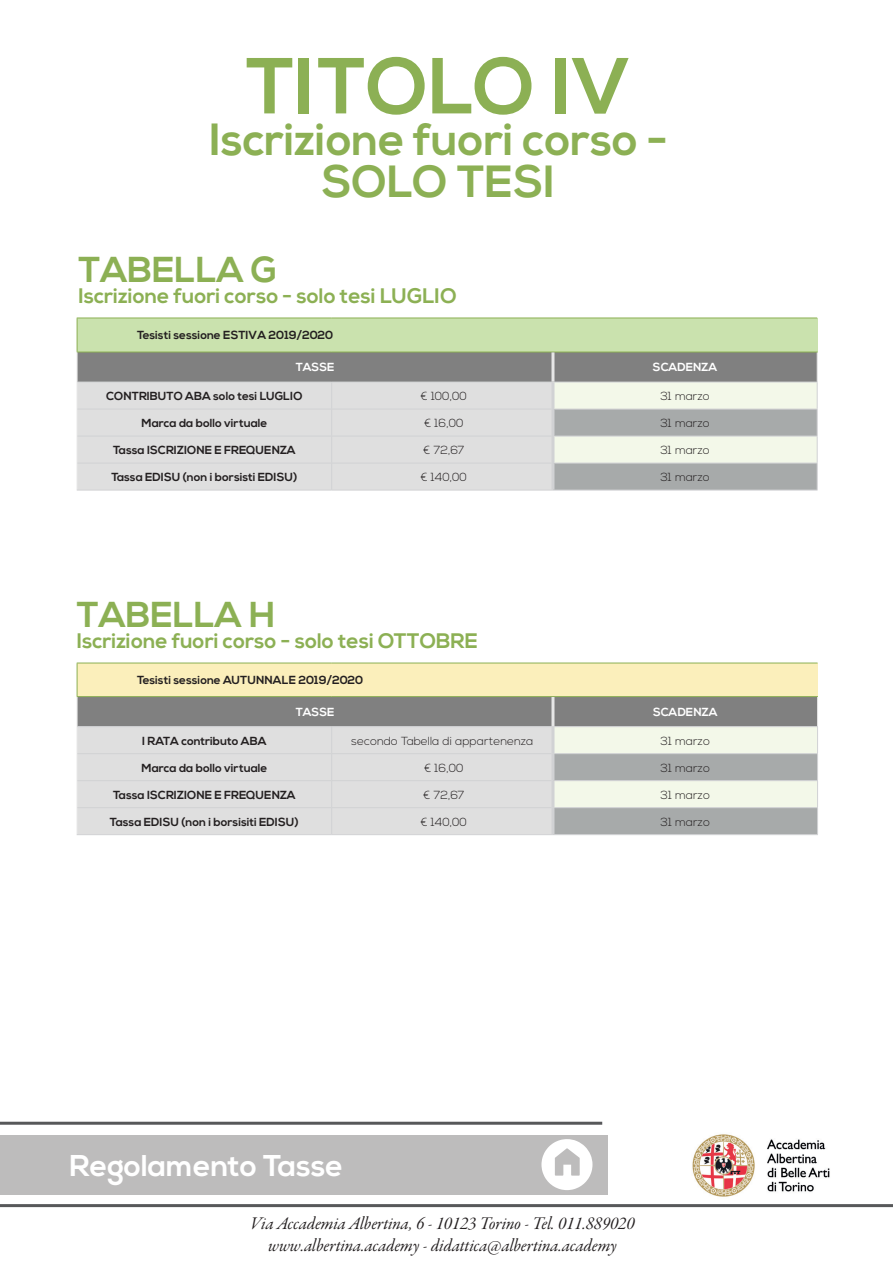
<style>
.page{position:relative;width:893px;height:1263px;background:#fff}
.page>*{position:absolute;margin:0;border:0;box-sizing:border-box;transform-origin:0 0}
.t1{font:700 79.2px "Nexa";color:#8cb054}
.t2{font:700 45px/42px "Nexa";color:#8cb054;text-align:center}
.t3{font:700 36px "Nexa";color:#8cb054}
.t4{font:700 30px "Nexa";color:#fff}
.t5{font:700 21px "Nexa";color:#8cb054}
.t6{font:18px/21.6px "Garamond Premr Pro It Subh";color:#231f20;text-align:center}
.t7{font:700 11.7px "Nexa";color:#231f20}
.t8{font:300 11.7px "Nexa";color:#231f20}
.t9{font:700 11.7px "Nexa";color:#fff}
</style>
<div class="page">
<div style="left:0;top:1135px;width:608px;height:59px;background:#bdbcbc"></div>
<hr style="left:0;top:1122px;width:602px;height:3px;background:#57585a">
<img style="left:692px;top:1134px;width:138px;height:63px">
<hr style="left:0;top:1204px;width:893px;height:3px;background:#57585a">
<svg style="left:541px;top:1139px;width:51px;height:51px"></svg>
<div style="left:77px;top:318px;width:740px;height:34px;background:#cae2ae"></div>
<hr style="left:77px;top:318px;width:255px;height:1px;background:#8cb054">
<hr style="left:77px;top:318px;width:1px;height:34px;background:#8cb054">
<hr style="left:332px;top:318px;width:221px;height:1px;background:#8cb054">
<hr style="left:553px;top:318px;width:264px;height:1px;background:#8cb054">
<hr style="left:77px;top:490px;width:255px;height:1px;background:#d1d2d4">
<hr style="left:332px;top:490px;width:221px;height:1px;background:#d1d2d4">
<hr style="left:553px;top:490px;width:264px;height:1px;background:#d1d2d4">
<svg style="left:77px;top:352px;width:741px;height:138px;background:#c5c6c4"></svg>
<hr style="left:551px;top:352px;width:3px;height:30px;background:#e6e6e6">
<hr style="left:551px;top:382px;width:3px;height:27px;background:#d1d2d4">
<hr style="left:551px;top:409px;width:3px;height:27px;background:#d1d2d4">
<hr style="left:551px;top:436px;width:3px;height:27px;background:#d1d2d4">
<hr style="left:551px;top:463px;width:3px;height:27px;background:#d1d2d4">
<div style="left:77px;top:663px;width:741px;height:34px;background:#fbefbb"></div>
<hr style="left:77px;top:663px;width:255px;height:1px;background:#8cb054">
<hr style="left:77px;top:663px;width:1px;height:33px;background:#8cb054">
<hr style="left:332px;top:663px;width:221px;height:1px;background:#8cb054">
<hr style="left:553px;top:663px;width:264px;height:1px;background:#8cb054">
<hr style="left:77px;top:696px;width:255px;height:1px;background:#8cb054">
<hr style="left:332px;top:696px;width:221px;height:1px;background:#8cb054">
<hr style="left:553px;top:696px;width:265px;height:1px;background:#8cb054">
<svg style="left:77px;top:697px;width:741px;height:138px;background:#c5c6c4"></svg>
<hr style="left:551px;top:697px;width:3px;height:29px;background:#e6e6e6">
<hr style="left:551px;top:727px;width:3px;height:27px;background:#d1d2d4">
<hr style="left:551px;top:754px;width:3px;height:27px;background:#d1d2d4">
<hr style="left:551px;top:781px;width:3px;height:27px;background:#d1d2d4">
<hr style="left:551px;top:808px;width:3px;height:26px;background:#d1d2d4">
<h1 class="t1" style="left:246px;top:40px;width:387px">TITOLO IV</h1>
<h2 class="t2" style="left:209px;top:121px;width:460px">Iscrizione fuori corso -<br>SOLO TESI</h2>
<h3 class="t3" style="left:78px;top:249px;width:200px">TABELLA G</h3>
<h3 class="t5" style="left:78px;top:284px;width:380px">Iscrizione fuori corso - solo tesi LUGLIO</h3>
<p class="t7" style="left:137px;top:329px;width:198px">Tesisti sessione ESTIVA 2019/2020</p>
<p class="t9" style="left:296px;top:361px;width:40px">TASSE</p>
<p class="t9" style="left:653px;top:361px;width:66px">SCADENZA</p>
<p class="t7" style="left:106px;top:389px;width:198px">CONTRIBUTO ABA solo tesi LUGLIO</p>
<p class="t8" style="left:421px;top:389px;width:47px">€ 100,00</p>
<p class="t8" style="left:660px;top:389px;width:51px">31 marzo</p>
<p class="t7" style="left:141px;top:416px;width:127px">Marca da bollo virtuale</p>
<p class="t8" style="left:424px;top:416px;width:41px">€ 16,00</p>
<p class="t8" style="left:660px;top:416px;width:51px">31 marzo</p>
<p class="t7" style="left:113px;top:443px;width:184px">Tassa ISCRIZIONE E FREQUENZA</p>
<p class="t8" style="left:423px;top:443px;width:43px">€ 72,67</p>
<p class="t8" style="left:660px;top:443px;width:51px">31 marzo</p>
<p class="t7" style="left:111px;top:470px;width:188px">Tassa EDISU (non i borsisti EDISU)</p>
<p class="t8" style="left:421px;top:470px;width:48px">€ 140,00</p>
<p class="t8" style="left:660px;top:470px;width:51px">31 marzo</p>
<h3 class="t3" style="left:77px;top:594px;width:200px">TABELLA H</h3>
<h3 class="t5" style="left:77px;top:629px;width:403px">Iscrizione fuori corso - solo tesi OTTOBRE</h3>
<p class="t7" style="left:137px;top:673px;width:228px">Tesisti sessione AUTUNNALE 2019/2020</p>
<p class="t9" style="left:296px;top:705px;width:40px">TASSE</p>
<p class="t9" style="left:653px;top:705px;width:66px">SCADENZA</p>
<p class="t7" style="left:142px;top:734px;width:126px">I RATA contributo ABA</p>
<p class="t8" style="left:351px;top:734px;width:184px">secondo Tabella di appartenenza</p>
<p class="t8" style="left:661px;top:734px;width:51px">31 marzo</p>
<p class="t7" style="left:141px;top:761px;width:127px">Marca da bollo virtuale</p>
<p class="t8" style="left:424px;top:761px;width:41px">€ 16,00</p>
<p class="t8" style="left:661px;top:761px;width:51px">31 marzo</p>
<p class="t7" style="left:113px;top:788px;width:184px">Tassa ISCRIZIONE E FREQUENZA</p>
<p class="t8" style="left:423px;top:788px;width:43px">€ 72,67</p>
<p class="t8" style="left:661px;top:788px;width:51px">31 marzo</p>
<p class="t7" style="left:110px;top:815px;width:190px">Tassa EDISU (non i borsisiti EDISU)</p>
<p class="t8" style="left:421px;top:815px;width:48px">€ 140,00</p>
<p class="t8" style="left:661px;top:815px;width:51px">31 marzo</p>
<h3 class="t4" style="left:70px;top:1148px;width:275px">Regolamento Tasse</h3>
<h3 class="t6" style="left:251px;top:1214px;width:385px">Via Accademia Albertina, 6 - 10123 Torino - Tel. 011.889020 www.albertina.academy - didattica@albertina.academy</h3>
</div>
